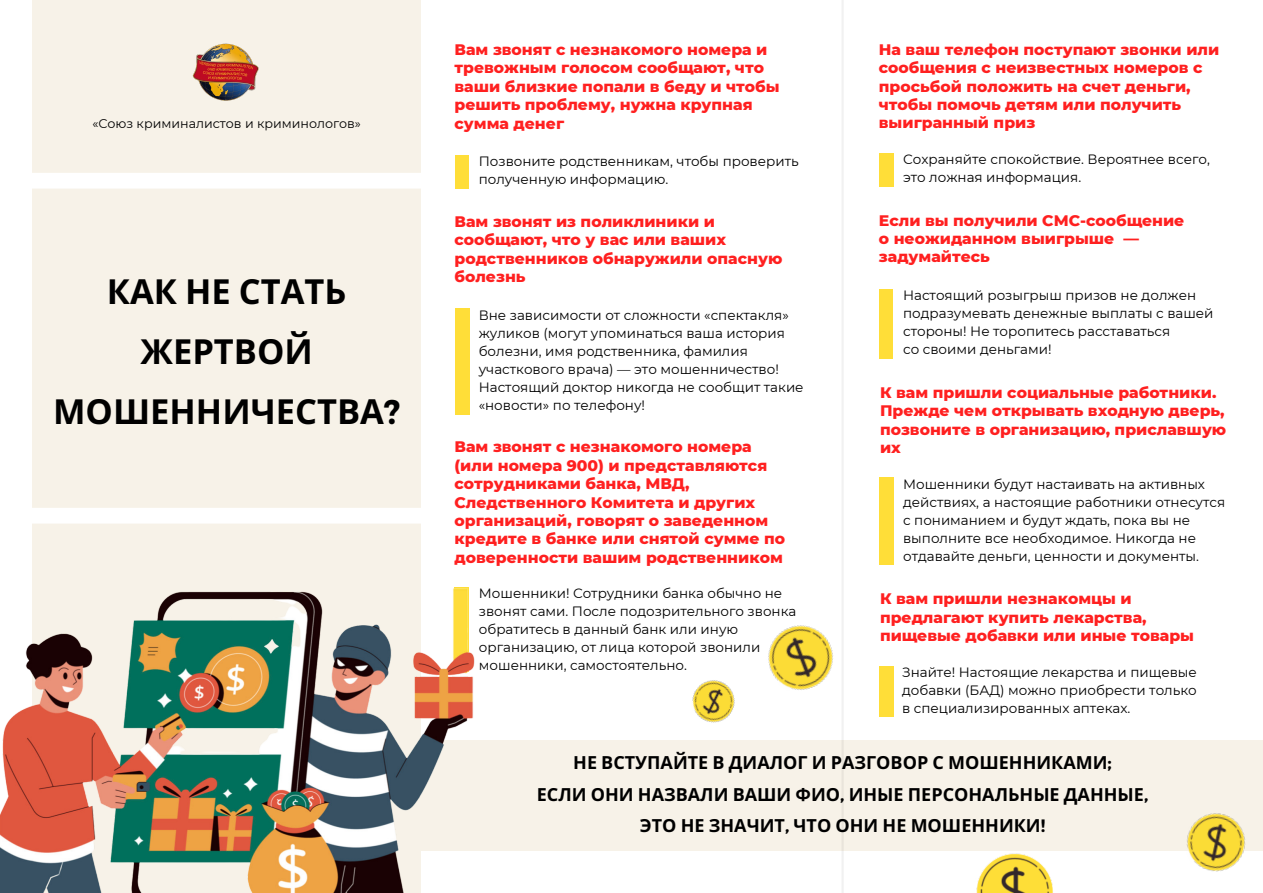
<style>
.page{position:relative;width:1263px;height:893px;background:#fff}
.page>*{position:absolute;margin:0;border:0;box-sizing:border-box;transform-origin:0 0}
.t1{font:700 34.5px/59.6px "Noto Sans";color:#000;text-align:center}
.t2{font:700 18px/31.5px "Noto Sans";color:#000;text-align:center}
.t3{font:800 15.55px/18.4px "Montserrat";color:#ff2020}
.t4{font:13.5px/18px "Montserrat";color:#000}
.t5{font:12.65px "Montserrat";color:#000}
.s1{font-family:"Montserrat"}
</style>
<div class="page">
<div style="left:354px;top:740px;width:909px;height:110px;background:#f7f2e8"></div>
<div style="left:33px;top:0;width:388px;height:893px;background:#f7f2e8"></div>
<div style="left:879px;top:289px;width:14px;height:69px;background:#ffde38"></div>
<hr style="left:841px;top:0;width:3px;height:893px;background:#000">
<div style="left:455px;top:155px;width:13px;height:34px;background:#ffde38"></div>
<div style="left:455px;top:309px;width:14px;height:105px;background:#ffde38"></div>
<div style="left:879px;top:153px;width:14px;height:33px;background:#ffde38"></div>
<div style="left:879px;top:478px;width:14px;height:87px;background:#ffde38"></div>
<div style="left:879px;top:666px;width:14px;height:51px;background:#ffde38"></div>
<img style="left:960px;top:850px;width:108px;height:43px">
<div style="left:3px;top:508px;width:439px;height:16px;background:#fff"></div>
<div style="left:3px;top:173px;width:438px;height:16px;background:#fff"></div>
<img style="left:1165px;top:813px;width:98px;height:59px">
<img style="left:768px;top:604px;width:76px;height:123px">
<img style="left:692px;top:680px;width:43px;height:43px">
<img style="left:192px;top:43px;width:67px;height:58px">
<img style="left:0;top:579px;width:476px;height:314px">
<p class="t5" style="left:92px;top:116px;width:270px">«Союз криминалистов и криминологов»</p>
<h1 class="t1" style="left:53px;top:261px;width:349px">КАК НЕ СТАТЬ<br>ЖЕРТВОЙ<br>МОШЕННИЧЕСТВА<span class="s1">?</span></h1>
<p class="t3" style="left:455px;top:40px;width:327px">Вам звонят с незнакомого номера и тревожным голосом сообщают, что ваши близкие попали в беду и чтобы решить проблему, нужна крупная сумма денег</p>
<p class="t4" style="left:479px;top:152px;width:321px">Позвоните родственникам, чтобы проверить полученную информацию.</p>
<p class="t3" style="left:455px;top:212px;width:329px">Вам звонят из поликлиники и сообщают, что у вас или ваших родственников обнаружили опасную болезнь</p>
<p class="t4" style="left:479px;top:306px;width:326px">Вне зависимости от сложности «спектакля» жуликов (могут упоминаться ваша история болезни, имя родственника, фамилия участкового врача) — это мошенничество!<br>Настоящий доктор никогда не сообщит такие «новости» по телефону!</p>
<p class="t3" style="left:455px;top:438px;width:332px">Вам звонят с незнакомого номера (или номера 900) и представляются сотрудниками банка, МВД,<br>Следственного Комитета и других организаций, говорят о заведенном кредите в банке или снятой сумме по доверенности вашим родственником</p>
<p class="t4" style="left:479px;top:584px;width:319px">Мошенники! Сотрудники банка обычно не звонят сами. После подозрительного звонка обратитесь в данный банк или иную организацию, от лица которой звонили мошенники, самостоятельно.</p>
<p class="t3" style="left:879px;top:40px;width:342px">На ваш телефон поступают звонки или сообщения с неизвестных номеров с просьбой положить на счет деньги, чтобы помочь детям или получить выигранный приз</p>
<p class="t4" style="left:903px;top:150px;width:308px">Сохраняйте спокойствие. Вероятнее всего, это ложная информация.</p>
<p class="t3" style="left:879px;top:211px;width:307px">Если вы получили СМС-сообщение о неожиданном выигрыше — задумайтесь</p>
<p class="t4" style="left:903px;top:286px;width:312px">Настоящий розыгрыш призов не должен подразумевать денежные выплаты с вашей стороны! Не торопитесь расставаться<br>со своими деньгами!</p>
<p class="t3" style="left:880px;top:383px;width:348px">К вам пришли социальные работники.<br>Прежде чем открывать входную дверь, позвоните в организацию, приславшую их</p>
<p class="t4" style="left:903px;top:475px;width:324px">Мошенники будут настаивать на активных действиях, а настоящие работники отнесутся с пониманием и будут ждать, пока вы не выполните все необходимое. Никогда не отдавайте деньги, ценности и документы.</p>
<p class="t3" style="left:880px;top:589px;width:316px">К вам пришли незнакомцы и предлагают купить лекарства, пищевые добавки или иные товары</p>
<p class="t4" style="left:902px;top:663px;width:296px;text-align:justify">Знайте! Настоящие лекарства и пищевые добавки (БАД) можно приобрести только в специализированных аптеках.</p>
<h2 class="t2" style="left:537px;top:746px;width:613px">НЕ ВСТУПАЙТЕ В ДИАЛОГ И РАЗГОВОР С МОШЕННИКАМИ<span class="s1">;<br></span>ЕСЛИ ОНИ НАЗВАЛИ ВАШИ ФИО<span class="s1">,</span> ИНЫЕ ПЕРСОНАЛЬНЫЕ ДАННЫЕ<span class="s1">,<br></span>ЭТО НЕ ЗНАЧИТ<span class="s1">,</span> ЧТО ОНИ НЕ МОШЕННИКИ<span class="s1">!</span></h2>
</div>
